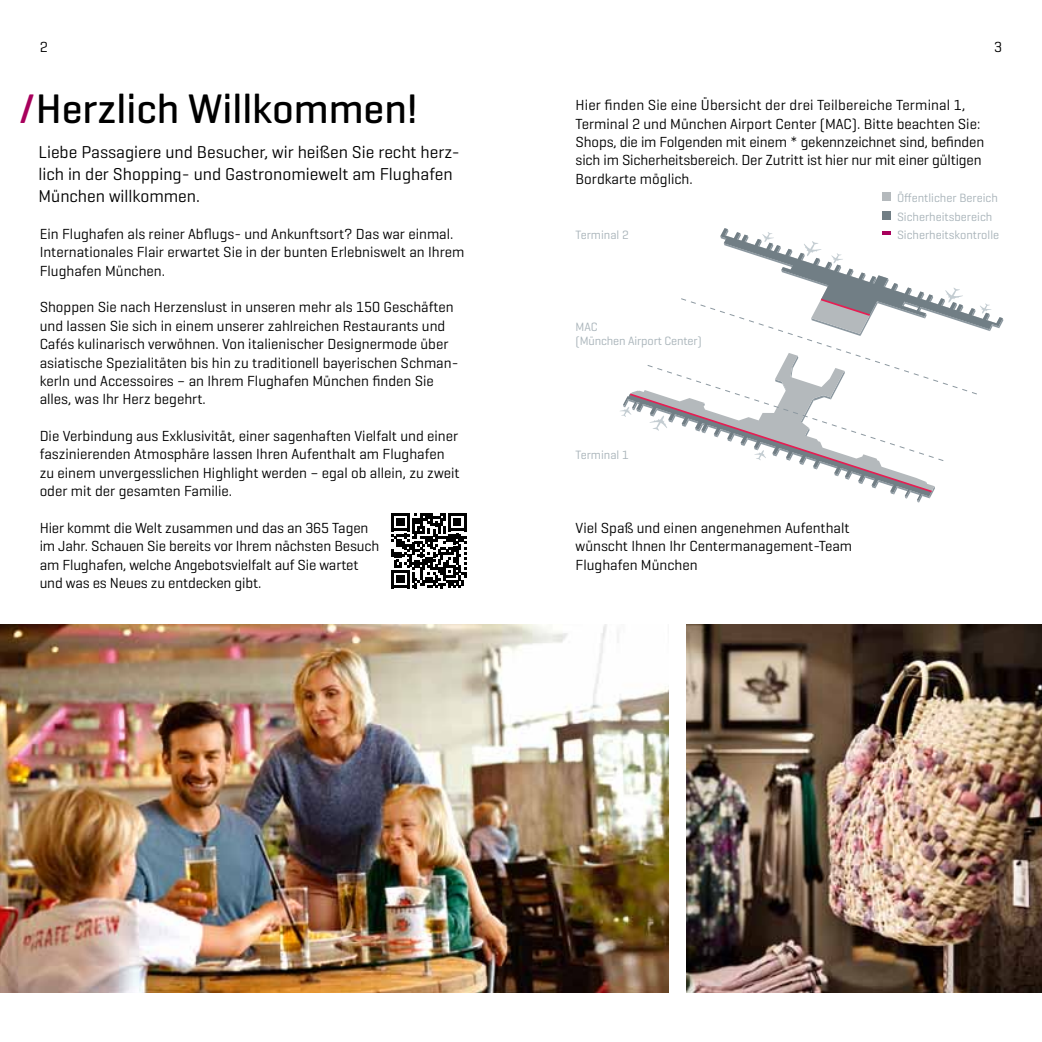
<style>
.page{position:relative;width:1042px;height:1042px;background:#fff}
.page>*{position:absolute;margin:0;border:0;box-sizing:border-box;transform-origin:0 0}
.t1{font:500 42px "Munich Airport Pro";color:#000}
.t2{font:17.5px/21.9px "Munich Airport Pro";color:#000}
.t3{font:14.88px/18.4px "Munich Airport Pro";color:#000}
.t4{font:12.25px/18.4px "Munich Airport Pro";color:#a8b3b9}
.s1{color:#a8005c}
</style>
<div class="page">
<img style="left:0;top:625px;width:668px;height:367px">
<div style="left:882px;top:192px;width:9px;height:9px;background:#b4b9bc"></div>
<div style="left:882px;top:211px;width:9px;height:9px;background:#717e85"></div>
<svg style="left:620px;top:228px;width:383px;height:274px"></svg>
<img style="left:687px;top:625px;width:355px;height:367px">
<svg style="left:391px;top:513px;width:75px;height:75px"></svg>
<p class="t3" style="left:40px;top:37px;width:10px">2</p>
<p class="t3" style="left:994px;top:37px;width:10px">3</p>
<h1 class="t1" style="left:19px;top:83px;width:401px"><span class="s1">/</span>Herzlich Willkommen!</h1>
<p class="t2" style="left:38px;top:141px;width:423px">Liebe Passagiere und Besucher, wir heißen Sie recht herz&shy;lich in der Shopping- und Gastronomiewelt am Flughafen<br>München willkommen.</p>
<p class="t3" style="left:40px;top:224px;width:426px">Ein Flughafen als reiner Abflugs- und Ankunftsort? Das war einmal.<br>Internationales Flair erwartet Sie in der bunten Erlebniswelt an Ihrem<br>Flughafen München.</p>
<p class="t3" style="left:40px;top:298px;width:420px">Shoppen Sie nach Herzenslust in unseren mehr als 150 Geschäften und lassen Sie sich in einem unserer zahlreichen Restaurants und Cafés kulinarisch verwöhnen. Von italienischer Designermode über asiatische Spezialitäten bis hin zu traditionell bayerischen Schman&shy;kerln und Accessoires – an Ihrem Flughafen München finden Sie alles, was Ihr Herz begehrt.</p>
<p class="t3" style="left:40px;top:426px;width:421px">Die Verbindung aus Exklusivität, einer sagenhaften Vielfalt und einer faszinierenden Atmosphäre lassen Ihren Aufenthalt am Flughafen zu einem unvergesslichen Highlight werden – egal ob allein, zu zweit oder mit der gesamten Familie.</p>
<p class="t3" style="left:40px;top:518px;width:341px">Hier kommt die Welt zusammen und das an 365 Tagen im Jahr. Schauen Sie bereits vor Ihrem nächsten Besuch am Flughafen, welche Angebotsvielfalt auf Sie wartet und was es Neues zu entdecken gibt.</p>
<p class="t3" style="left:575px;top:96px;width:410px">Hier finden Sie eine Übersicht der drei Teilbereiche Terminal 1, Terminal 2 und München Airport Center (MAC). Bitte beachten Sie:<br>Shops, die im Folgenden mit einem * gekennzeichnet sind, befinden sich im Sicherheitsbereich. Der Zutritt ist hier nur mit einer gültigen Bordkarte möglich.</p>
<p class="t4" style="left:575px;top:225px;width:55px">Terminal 2</p>
<p class="t4" style="left:575px;top:319px;width:128px;line-height:14px">MAC<br>(München Airport Center)</p>
<p class="t4" style="left:575px;top:446px;width:55px">Terminal 1</p>
<p class="t3" style="left:575px;top:518px;width:278px">Viel Spaß und einen angenehmen Aufenthalt wünscht Ihnen Ihr Centermanagement-Team<br>Flughafen München</p>
<p class="t4" style="left:897px;top:188px;width:104px">Öffentlicher Bereich<br>Sicherheitsbereich<br>Sicherheitskontrolle</p>
</div>
